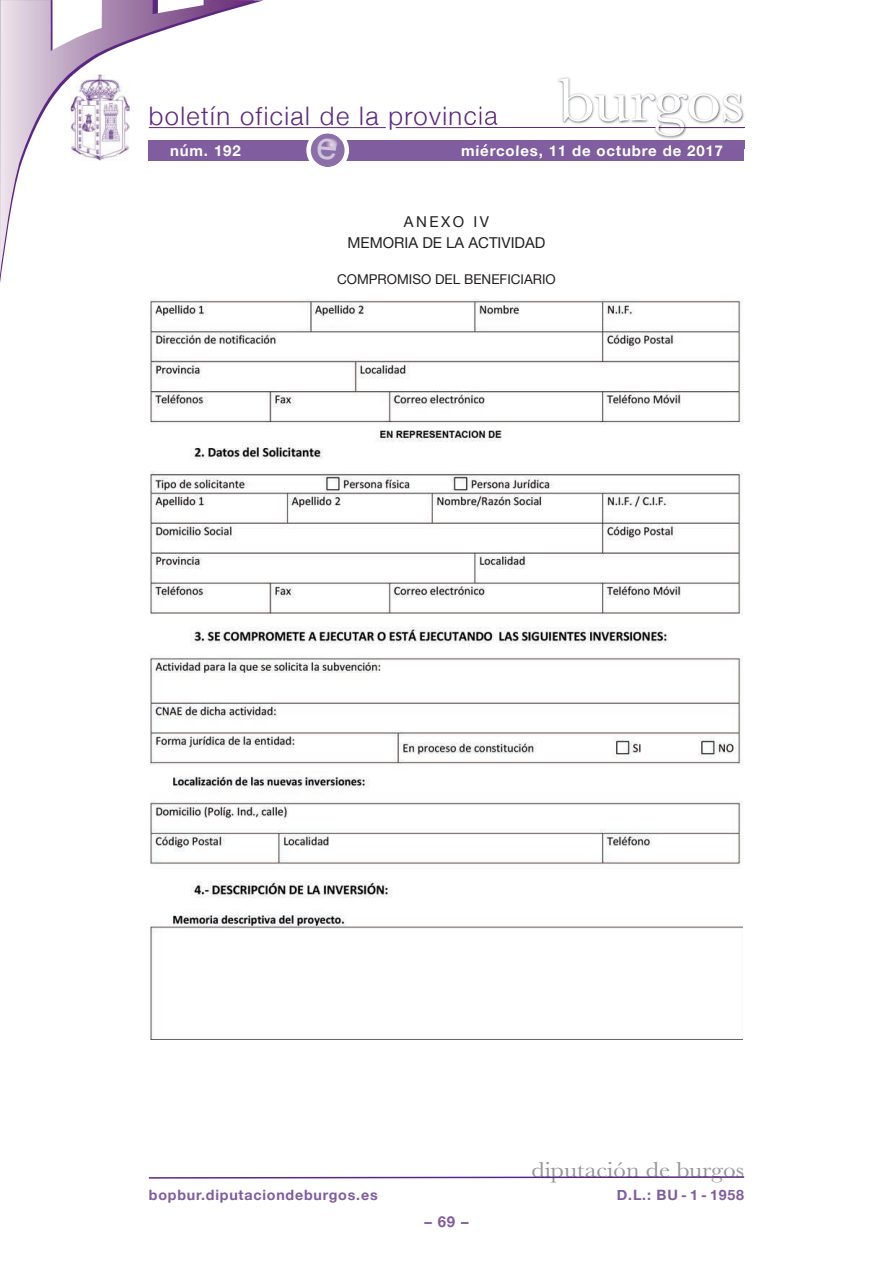
<style>
.page{position:relative;width:893px;height:1263px;background:#fff}
.page>*{position:absolute;margin:0;border:0;box-sizing:border-box;transform-origin:0 0}
.t1{font:63px "Baskerville";letter-spacing:-.01em;color:#fff;scale:1.12 1}
.t2{font:300 25.5px "Helvetica Neue";letter-spacing:.055em;color:#5c2781}
.t3{font:22.5px "Baskerville";color:#939598;scale:1.12 1}
.t4{font:700 15px "Helvetica Neue";letter-spacing:.055em;color:#fff}
.t5{font:15px/21px "Helvetica Neue";color:#231f20;text-align:center}
.t6{font:700 15px "Helvetica Neue";color:#7f5d9e}
.t7{font:700 14.25px "Helvetica Neue";letter-spacing:.055em;color:#7f5d9e}
.t8{font:13.5px "Helvetica Neue";color:#231f20}
</style>
<div class="page">
<hr style="left:396px;top:127px;width:348px;height:1px;background:#5c2781">
<hr style="left:149px;top:127px;width:237px;height:1px;background:#5c2781">
<svg style="left:0;top:0;width:255px;height:275px"></svg>
<div style="left:149px;top:140px;width:595px;height:20px;background:#7f5d9e"></div>
<svg style="left:148px;top:1176px;width:597px;height:3px"></svg>
<img style="left:468px;top:77px;width:277px;height:72px">
<img style="left:468px;top:127px;width:191px;height:1px">
<img style="left:468px;top:140px;width:276px;height:9px">
<img style="left:468px;top:144px;width:46px;height:5px">
<hr style="left:659px;top:127px;width:85px;height:1px;background:#5c2781">
<img style="left:71px;top:74px;width:59px;height:87px">
<img style="left:151px;top:299px;width:591px;height:740px">
<svg style="left:306px;top:133px;width:43px;height:34px"></svg>
<h2 class="t2" style="left:149px;top:100px;width:350px">boletín oficial de la provincia</h2>
<h1 class="t1" style="left:558px;top:62px;width:168px">burgos</h1>
<p class="t4" style="left:170px;top:141px;width:72px">núm. 192</p>
<p class="t4" style="left:461px;top:141px;width:263px">miércoles, 11 de octubre de 2017</p>
<p class="t5" style="left:348px;top:211px;width:199px">ANExO IV<br>MEMORIA DE LA ACTIVIDAD</p>
<p class="t8" style="left:337px;top:272px;width:220px">COMPROMISO DEL BENEFICIARIO</p>
<h3 class="t3" style="left:531px;top:1156px;width:191px">diputación de burgos</h3>
<p class="t7" style="left:149px;top:1186px;width:230px">bopbur.diputaciondeburgos.es</p>
<p class="t7" style="left:617px;top:1186px;width:129px">D.L.: BU - 1 - 1958</p>
<p class="t6" style="left:424px;top:1212px;width:46px">–69–</p>
</div>
